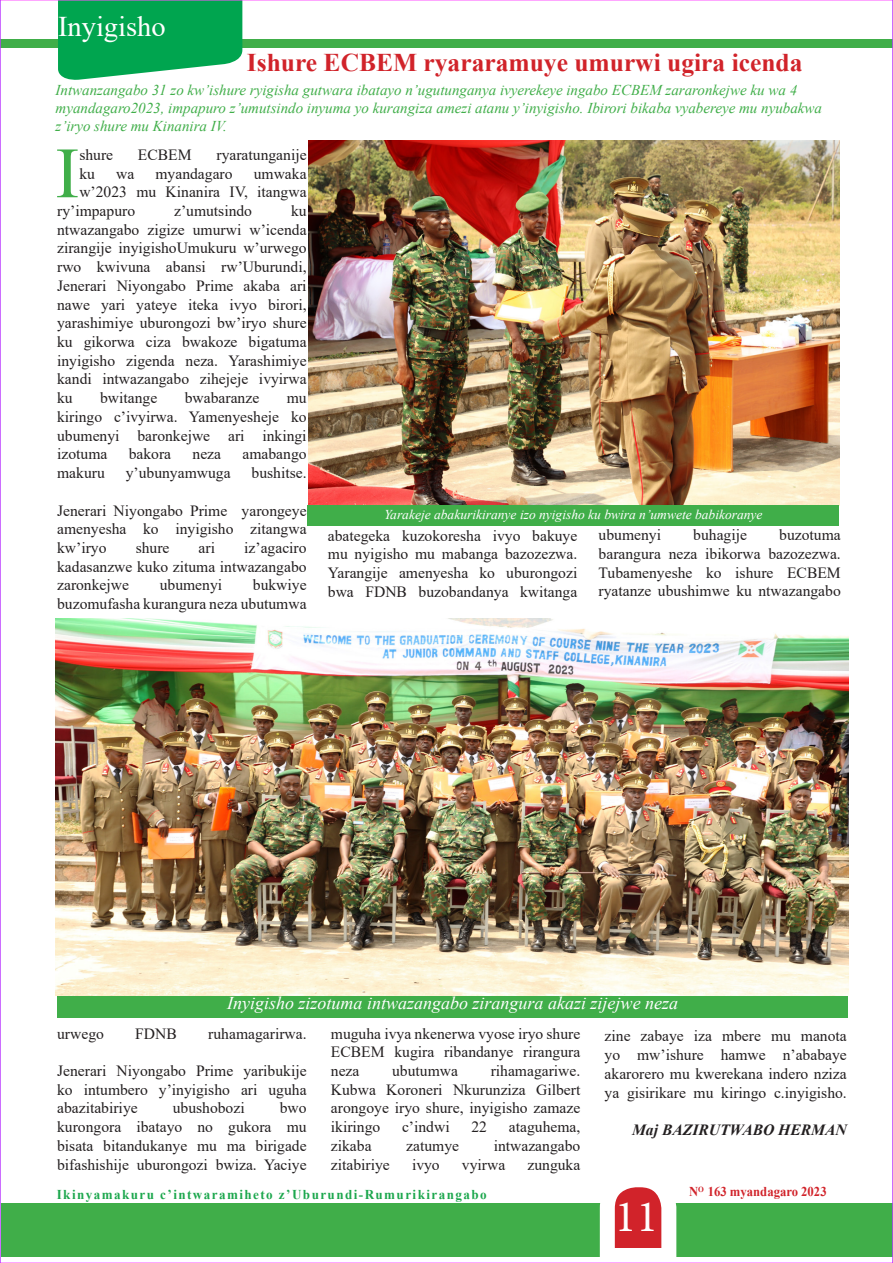
<style>
.page{position:relative;width:893px;height:1263px;background:#fff}
.page>*{position:absolute;margin:0;border:0;box-sizing:border-box;transform-origin:0 0}
.t1{font:72.15px "Times New Roman";color:#40ae49}
.t2{font:45px "Minion Pro";color:#fff}
.t3{font:28.5px "Times New Roman";color:#fff}
.t4{font:700 25.5px "Times New Roman";color:#d1232a}
.t5{font:italic 18px "Times New Roman";color:#fff}
.t6{font:15.6px/18.8px "Times New Roman";color:#231f20;text-align:justify}
.t7{font:italic 700 15.6px "Times New Roman";color:#231f20}
.t8{font:italic 15px/18px "Times New Roman";color:#40ae49}
.t9{font:italic 13.5px "Times New Roman";color:#fff}
.t10{font:700 13.5px "Times New Roman";letter-spacing:.11em;color:#1ca74d}
.t11{font:700 13.5px "Times New Roman";color:#d1232a;scale:.94 1}
</style>
<div class="page">
<div style="left:2px;top:1203px;width:891px;height:53px;background:#40ae49"></div>
<div style="left:0;top:39px;width:893px;height:9px;background:#40ae49"></div>
<svg style="left:58px;top:2px;width:184px;height:78px;background:#1bae62"></svg>
<img style="left:308px;top:141px;width:531px;height:364px">
<img style="left:56px;top:619px;width:792px;height:376px">
<div style="left:57px;top:996px;width:791px;height:21px;background:#40ae49"></div>
<div style="left:308px;top:505px;width:531px;height:21px;background:#40ae49"></div>
<svg style="left:592px;top:1187px;width:92px;height:70px"></svg>
<hr style="left:0;top:0;width:1px;height:1263px;background:#93f">
<hr style="left:892px;top:0;width:1px;height:1263px;background:#93f">
<p class="t3" style="left:58px;top:6px;width:109px">Inyigisho</p>
<p class="t4" style="left:247px;top:44px;width:557px">Ishure ECBEM ryararamuye umurwi ugira icenda</p>
<p class="t8" style="left:56px;top:81px;width:768px">Intwanzangabo 31 zo kw’ishure ryigisha gutwara ibatayo n’ugutunganya ivyerekeye ingabo ECBEM zararonkejwe ku wa 4 myandagaro2023, impapuro z’umutsindo inyuma yo kurangiza amezi atanu y’inyigisho. Ibirori bikaba vyabereye mu nyubakwa z’iryo shure mu Kinanira IV.</p>
<p class="t1" style="left:55px;top:122px;width:26px">I</p>
<p class="t6" style="left:79px;top:145px;width:35px">shure</p>
<p class="t6" style="left:138px;top:145px;width:55px">ECBEM</p>
<p class="t6" style="left:217px;top:145px;width:92px">ryaratunganije</p>
<p class="t6" style="left:79px;top:163px;width:17px">ku</p>
<p class="t6" style="left:116px;top:163px;width:20px">wa</p>
<p class="t6" style="left:155px;top:163px;width:79px">myandagaro</p>
<p class="t6" style="left:254px;top:163px;width:54px">umwaka</p>
<p class="t6" style="left:79px;top:182px;width:229px">w’2023 mu Kinanira IV, itangwa</p>
<p class="t6" style="left:57px;top:201px;width:79px">ry’impapuro</p>
<p class="t6" style="left:174px;top:201px;width:79px">z’umutsindo</p>
<p class="t6" style="left:57px;top:201px;width:251px;text-indent:234px">ku ntwazangabo zigize umurwi w’icenda zirangije inyigishoUmukuru w’urwego rwo kwivuna abansi rw’Uburundi, Jenerari Niyongabo Prime akaba ari nawe yari yateye iteka ivyo birori, yarashimiye uburongozi bw’iryo shure ku gikorwa ciza bwakoze bigatuma inyigisho zigenda neza. Yarashimiye kandi intwazangabo zihejeje ivyirwa ku</p>
<p class="t6" style="left:100px;top:388px;width:59px">bwitange</p>
<p class="t6" style="left:185px;top:388px;width:76px">bwabaranze</p>
<p class="t6" style="left:57px;top:388px;width:251px;text-indent:230px">mu kiringo c’ivyirwa. Yamenyesheje ko ubumenyi baronkejwe ari inkingi izotuma</p>
<p class="t6" style="left:129px;top:444px;width:44px">bakora</p>
<p class="t6" style="left:193px;top:444px;width:30px">neza</p>
<p class="t6" style="left:243px;top:444px;width:66px">amabango</p>
<p class="t6" style="left:57px;top:463px;width:49px">makuru</p>
<p class="t6" style="left:126px;top:463px;width:106px">y’ubunyamwuga</p>
<p class="t6" style="left:252px;top:463px;width:57px">bushitse.</p>
<p class="t6" style="left:57px;top:500px;width:251px">Jenerari Niyongabo Prime yarongeye amenyesha ko inyigisho zitangwa kw’iryo</p>
<p class="t6" style="left:57px;top:538px;width:251px;text-indent:187px">iz’agaciro kadasanzwe kuko zituma intwazangabo zaronkejwe</p>
<p class="t6" style="left:136px;top:538px;width:35px">shure</p>
<p class="t6" style="left:199px;top:538px;width:18px">ari</p>
<p class="t6" style="left:57px;top:575px;width:251px;text-align:right">bukwiye<br>buzomufasha kurangura neza ubutumwa</p>
<p class="t6" style="left:160px;top:575px;width:64px">ubumenyi</p>
<p class="t9" style="left:384px;top:505px;width:380px">Yarakeje abakurikiranye izo nyigisho ku bwira n’umwete babikoranye</p>
<p class="t6" style="left:328px;top:525px;width:251px">abategeka kuzokoresha ivyo bakuye mu nyigisho mu mabanga bazozezwa.<br>Yarangije amenyesha ko uburongozi bwa FDNB buzobandanya kwitanga</p>
<p class="t6" style="left:599px;top:525px;width:64px">ubumenyi</p>
<p class="t6" style="left:693px;top:525px;width:55px">buhagije</p>
<p class="t6" style="left:599px;top:525px;width:244px;text-indent:181px">buzotuma barangura neza ibikorwa bazozezwa.<br>Tubamenyeshe ko ishure ECBEM ryatanze ubushimwe ku ntwazangabo</p>
<p class="t5" style="left:227px;top:990px;width:453px">Inyigisho zizotuma intwazangabo zirangura akazi zijejwe neza</p>
<p class="t6" style="left:57px;top:1023px;width:48px">urwego</p>
<p class="t6" style="left:135px;top:1023px;width:43px">FDNB</p>
<p class="t6" style="left:208px;top:1023px;width:100px">ruhamagarirwa.</p>
<p class="t6" style="left:57px;top:1061px;width:251px">Jenerari Niyongabo Prime yaribukije ko intumbero y’inyigisho ari uguha abazitabiriye</p>
<p class="t6" style="left:57px;top:1098px;width:251px;text-indent:223px">bwo kurongora ibatayo no gukora mu bisata bitandukanye mu ma birigade bifashishije uburongozi bwiza. Yaciye</p>
<p class="t6" style="left:173px;top:1098px;width:73px">ubushobozi</p>
<p class="t6" style="left:331px;top:1023px;width:251px">muguha ivya nkenerwa vyose iryo shure ECBEM kugira ribandanye rirangura neza</p>
<p class="t6" style="left:331px;top:1061px;width:251px;text-indent:160px">rihamagariwe.<br>Kubwa Koroneri Nkurunziza Gilbert arongoye iryo shure, inyigisho zamaze ikiringo</p>
<p class="t6" style="left:392px;top:1061px;width:67px">ubutumwa</p>
<p class="t6" style="left:402px;top:1117px;width:49px">c’indwi</p>
<p class="t6" style="left:471px;top:1117px;width:17px">22</p>
<p class="t6" style="left:509px;top:1117px;width:73px">ataguhema,</p>
<p class="t6" style="left:331px;top:1136px;width:42px">zikaba</p>
<p class="t6" style="left:406px;top:1136px;width:54px">zatumye</p>
<p class="t6" style="left:494px;top:1136px;width:88px">intwazangabo</p>
<p class="t6" style="left:331px;top:1154px;width:60px">zitabiriye</p>
<p class="t6" style="left:412px;top:1154px;width:29px">ivyo</p>
<p class="t6" style="left:462px;top:1154px;width:45px">vyirwa</p>
<p class="t6" style="left:527px;top:1154px;width:54px">zunguka</p>
<p class="t10" style="left:57px;top:1185px;width:431px">Ikinyamakuru c’intwaramiheto z’Uburundi-Rumurikirangabo</p>
<p class="t6" style="left:605px;top:1026px;width:244px">zine zabaye iza mbere mu manota yo mw’ishure hamwe n’ababaye akarorero mu kwerekana indero nziza ya gisirikare mu kiringo c.inyigisho.</p>
<p class="t7" style="left:632px;top:1119px;width:216px">Maj BAZIRUTWABO HERMAN</p>
<p class="t2" style="left:615px;top:1186px;width:45px">11</p>
<p class="t11" style="left:689px;top:1182px;width:148px">N<sup>O</sup> 163 myandagaro 2023</p>
</div>
